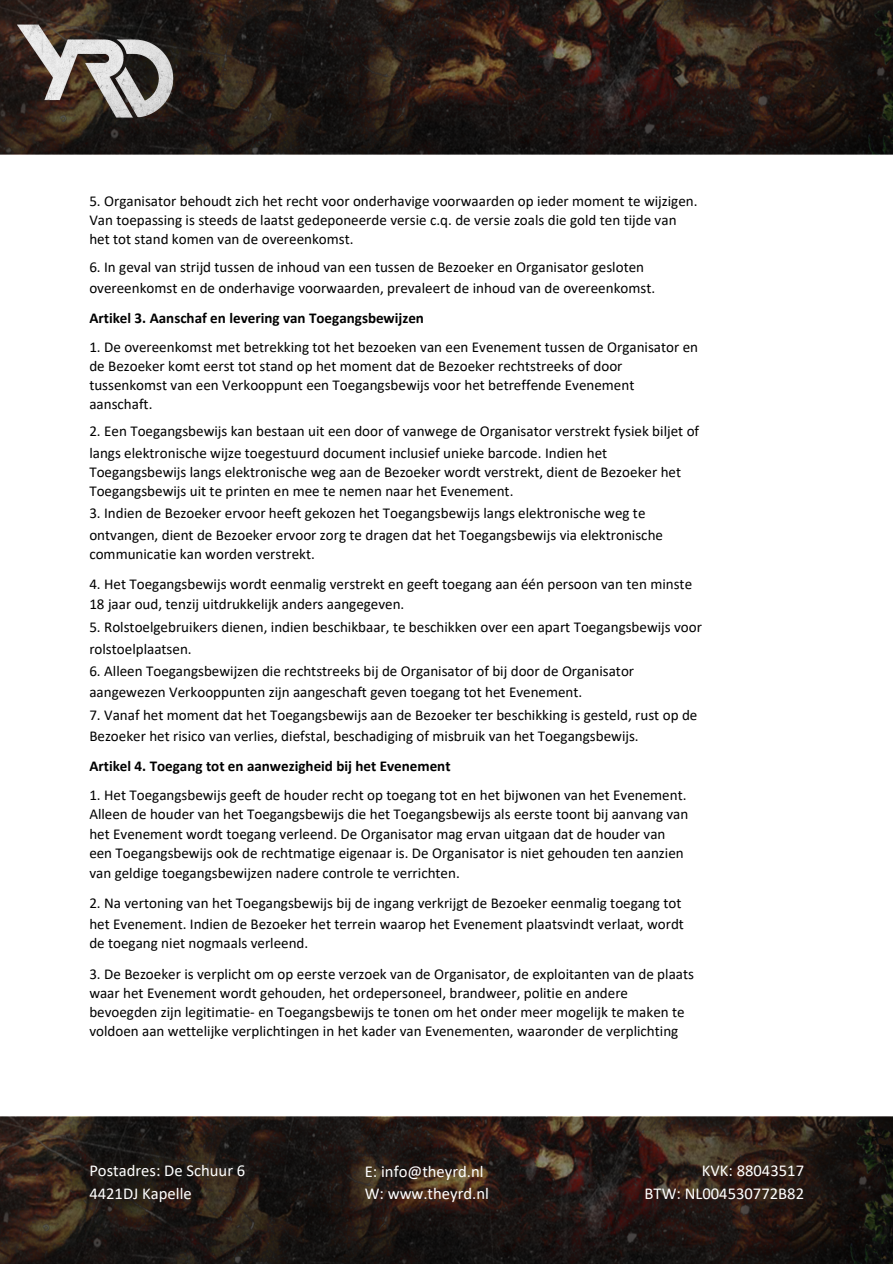
<style>
.page{position:relative;width:893px;height:1264px;background:#fff}
.page>*{position:absolute;margin:0;border:0;box-sizing:border-box;transform-origin:0 0}
.t1{font:16.65px "Calibri";color:#fff}
.t2{font:15px "Calibri";color:#000}
.t3{font:700 15px "Calibri";color:#000}
</style>
<div class="page">
<img style="left:0;top:0;width:892px;height:154px">
<img style="left:12px;top:0;width:166px;height:154px">
<img style="left:0;top:1116px;width:892px;height:146px">
<p class="t2" style="left:89px;top:194px;width:609px">5. Organisator behoudt zich het recht voor onderhavige voorwaarden op ieder moment te wijzigen.</p>
<p class="t2" style="left:89px;top:213px;width:588px">Van toepassing is steeds de laatst gedeponeerde versie c.q. de versie zoals die gold ten tijde van</p>
<p class="t2" style="left:89px;top:232px;width:266px">het tot stand komen van de overeenkomst.</p>
<p class="t2" style="left:89px;top:261px;width:556px">6. In geval van strijd tussen de inhoud van een tussen de Bezoeker en Organisator gesloten</p>
<p class="t2" style="left:89px;top:282px;width:567px">overeenkomst en de onderhavige voorwaarden, prevaleert de inhoud van de overeenkomst.</p>
<p class="t3" style="left:89px;top:311px;width:336px">Artikel 3. Aanschaf en levering van Toegangsbewijzen</p>
<p class="t2" style="left:89px;top:340px;width:610px">1. De overeenkomst met betrekking tot het bezoeken van een Evenement tussen de Organisator en</p>
<p class="t2" style="left:89px;top:360px;width:534px">de Bezoeker komt eerst tot stand op het moment dat de Bezoeker rechtstreeks of door</p>
<p class="t2" style="left:89px;top:379px;width:546px">tussenkomst van een Verkooppunt een Toegangsbewijs voor het betreffende Evenement</p>
<p class="t2" style="left:89px;top:398px;width:65px">aanschaft.</p>
<p class="t2" style="left:89px;top:425px;width:611px">2. Een Toegangsbewijs kan bestaan uit een door of vanwege de Organisator verstrekt fysiek biljet of</p>
<p class="t2" style="left:89px;top:446px;width:519px">langs elektronische wijze toegestuurd document inclusief unieke barcode. Indien het</p>
<p class="t2" style="left:89px;top:465px;width:593px">Toegangsbewijs langs elektronische weg aan de Bezoeker wordt verstrekt, dient de Bezoeker het</p>
<p class="t2" style="left:89px;top:484px;width:425px">Toegangsbewijs uit te printen en mee te nemen naar het Evenement.</p>
<p class="t2" style="left:89px;top:507px;width:557px">3. Indien de Bezoeker ervoor heeft gekozen het Toegangsbewijs langs elektronische weg te</p>
<p class="t2" style="left:89px;top:528px;width:575px">ontvangen, dient de Bezoeker ervoor zorg te dragen dat het Toegangsbewijs via elektronische</p>
<p class="t2" style="left:89px;top:547px;width:227px">communicatie kan worden verstrekt.</p>
<p class="t2" style="left:89px;top:578px;width:604px">4. Het Toegangsbewijs wordt eenmalig verstrekt en geeft toegang aan één persoon van ten minste</p>
<p class="t2" style="left:89px;top:597px;width:316px">18 jaar oud, tenzij uitdrukkelijk anders aangegeven.</p>
<p class="t2" style="left:89px;top:621px;width:614px">5. Rolstoelgebruikers dienen, indien beschikbaar, te beschikken over een apart Toegangsbewijs voor</p>
<p class="t2" style="left:89px;top:642px;width:104px">rolstoelplaatsen.</p>
<p class="t2" style="left:89px;top:664px;width:546px">6. Alleen Toegangsbewijzen die rechtstreeks bij de Organisator of bij door de Organisator</p>
<p class="t2" style="left:89px;top:686px;width:494px">aangewezen Verkooppunten zijn aangeschaft geven toegang tot het Evenement.</p>
<p class="t2" style="left:89px;top:708px;width:609px">7. Vanaf het moment dat het Toegangsbewijs aan de Bezoeker ter beschikking is gesteld, rust op de</p>
<p class="t2" style="left:89px;top:730px;width:551px">Bezoeker het risico van verlies, diefstal, beschadiging of misbruik van het Toegangsbewijs.</p>
<p class="t3" style="left:89px;top:759px;width:362px">Artikel 4. Toegang tot en aanwezigheid bij het Evenement</p>
<p class="t2" style="left:89px;top:788px;width:598px">1. Het Toegangsbewijs geeft de houder recht op toegang tot en het bijwonen van het Evenement.</p>
<p class="t2" style="left:89px;top:807px;width:600px">Alleen de houder van het Toegangsbewijs die het Toegangsbewijs als eerste toont bij aanvang van</p>
<p class="t2" style="left:89px;top:828px;width:577px">het Evenement wordt toegang verleend. De Organisator mag ervan uitgaan dat de houder van</p>
<p class="t2" style="left:89px;top:847px;width:596px">een Toegangsbewijs ook de rechtmatige eigenaar is. De Organisator is niet gehouden ten aanzien</p>
<p class="t2" style="left:89px;top:866px;width:372px">van geldige toegangsbewijzen nadere controle te verrichten.</p>
<p class="t2" style="left:89px;top:896px;width:593px">2. Na vertoning van het Toegangsbewijs bij de ingang verkrijgt de Bezoeker eenmalig toegang tot</p>
<p class="t2" style="left:89px;top:918px;width:596px">het Evenement. Indien de Bezoeker het terrein waarop het Evenement plaatsvindt verlaat, wordt</p>
<p class="t2" style="left:89px;top:937px;width:220px">de toegang niet nogmaals verleend.</p>
<p class="t2" style="left:89px;top:967px;width:606px">3. De Bezoeker is verplicht om op eerste verzoek van de Organisator, de exploitanten van de plaats</p>
<p class="t2" style="left:89px;top:986px;width:540px">waar het Evenement wordt gehouden, het ordepersoneel, brandweer, politie en andere</p>
<p class="t2" style="left:89px;top:1005px;width:596px">bevoegden zijn legitimatie- en Toegangsbewijs te tonen om het onder meer mogelijk te maken te</p>
<p class="t2" style="left:89px;top:1024px;width:590px">voldoen aan wettelijke verplichtingen in het kader van Evenementen, waaronder de verplichting</p>
<p class="t1" style="left:89px;top:1163px;width:157px">Postadres: De Schuur 6</p>
<p class="t1" style="left:89px;top:1186px;width:104px">4421DJ Kapelle</p>
<p class="t1" style="left:365px;top:1163px;width:120px">E: info@theyrd.nl</p>
<p class="t1" style="left:365px;top:1186px;width:126px">W: www.theyrd.nl</p>
<p class="t1" style="left:701px;top:1163px;width:104px">KVK: 88043517</p>
<p class="t1" style="left:644px;top:1186px;width:161px">BTW: NL004530772B82</p>
</div>
